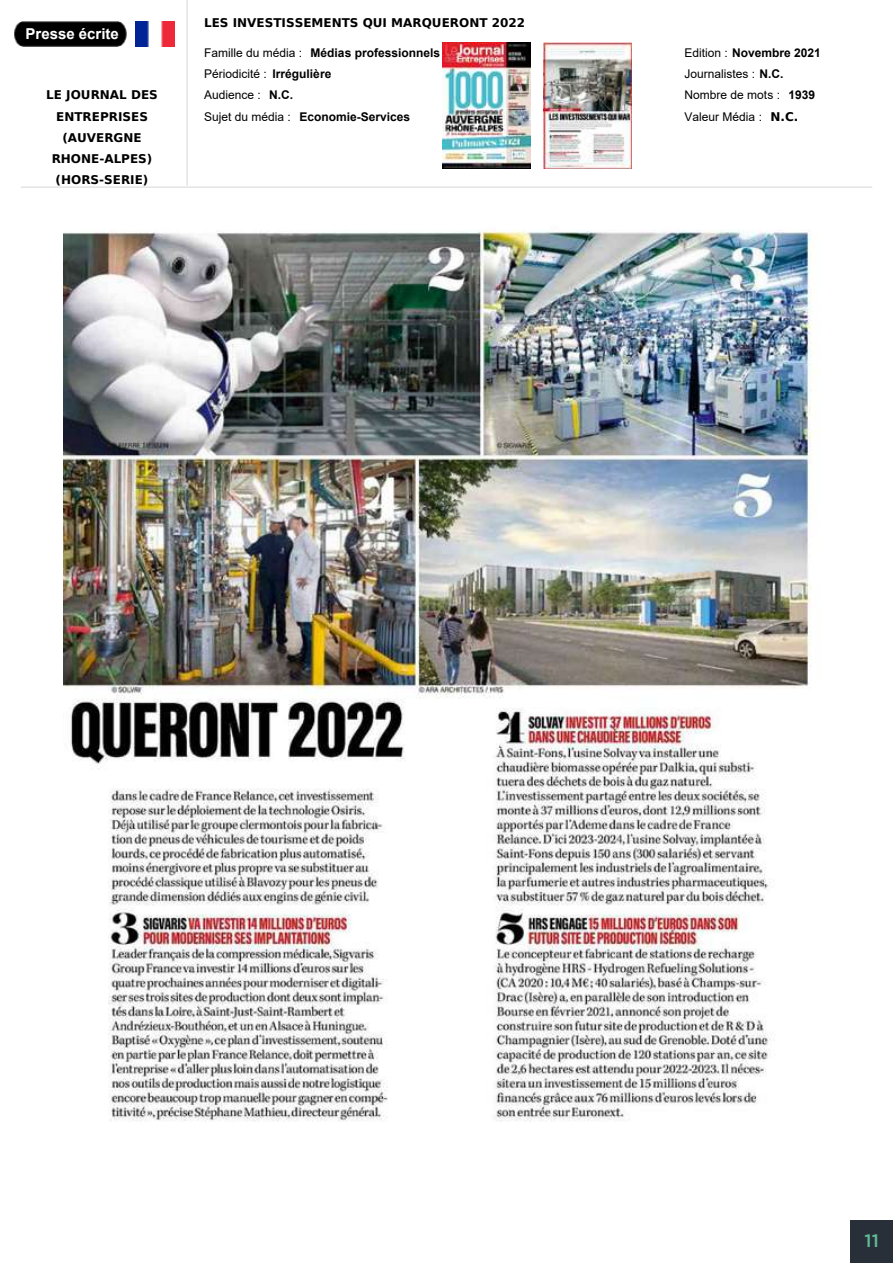
<style>
.page{position:relative;width:893px;height:1263px;background:#fff}
.page>*{position:absolute;margin:0;border:0;box-sizing:border-box;transform-origin:0 0}
.t1{font:500 18px "Gotham";color:#61bb97}
.t2{font:700 15px "Arial";color:#fff}
.t3{font:700 12px/21.3px "Arial";color:#000}
.t4{font:700 12px/21.3px "DejaVu Sans";color:#000;text-align:center}
.t5{font:12px/21.3px "Arial";color:#000}
.s1{font-weight:400}
.s2{font-weight:700}
.s3{font-family:"DejaVu Sans";font-weight:700}
</style>
<div class="page">
<div style="left:850px;top:1220px;width:43px;height:43px;background:#292f39"></div>
<img style="left:14px;top:21px;width:113px;height:26px">
<img style="left:136px;top:21px;width:38px;height:26px">
<hr style="left:187px;top:0;width:1px;height:185px;background:#d9d9d9">
<img style="left:442px;top:43px;width:89px;height:125px">
<img style="left:543px;top:43px;width:89px;height:125px">
<hr style="left:21px;top:187px;width:851px;height:1px;background:#d9d9d9">
<img style="left:64px;top:230px;width:749px;height:892px">
<p class="t2" style="left:26px;top:23px;width:95px">Presse écrite</p>
<p class="t4" style="left:46px;top:84px;width:113px">LE JOURNAL DES<br>ENTREPRISES (AUVERGNE<br>RHONE-ALPES) (HORS-SERIE)</p>
<p class="t4" style="left:204px;top:12px;width:323px">LES INVESTISSEMENTS QUI MARQUERONT 2022</p>
<p class="t3" style="left:204px;top:42px;width:237px"><span class="s1">Famille du média :</span> Médias professionnels<br><span class="s1">Périodicité :</span> Irrégulière<br><span class="s1">Audience :</span> N.C.<br><span class="s1">Sujet du média :</span> Economie-Services</p>
<p class="t5" style="left:685px;top:42px;width:138px">Edition : <span class="s2">Novembre 2021<br></span>Journalistes : <span class="s2">N.C.<br></span>Nombre de mots : <span class="s2">1939<br></span>Valeur Média : <span class="s3">N.C.</span></p>
<h1 class="t1" style="left:865px;top:1229px;width:16px">11</h1>
</div>
